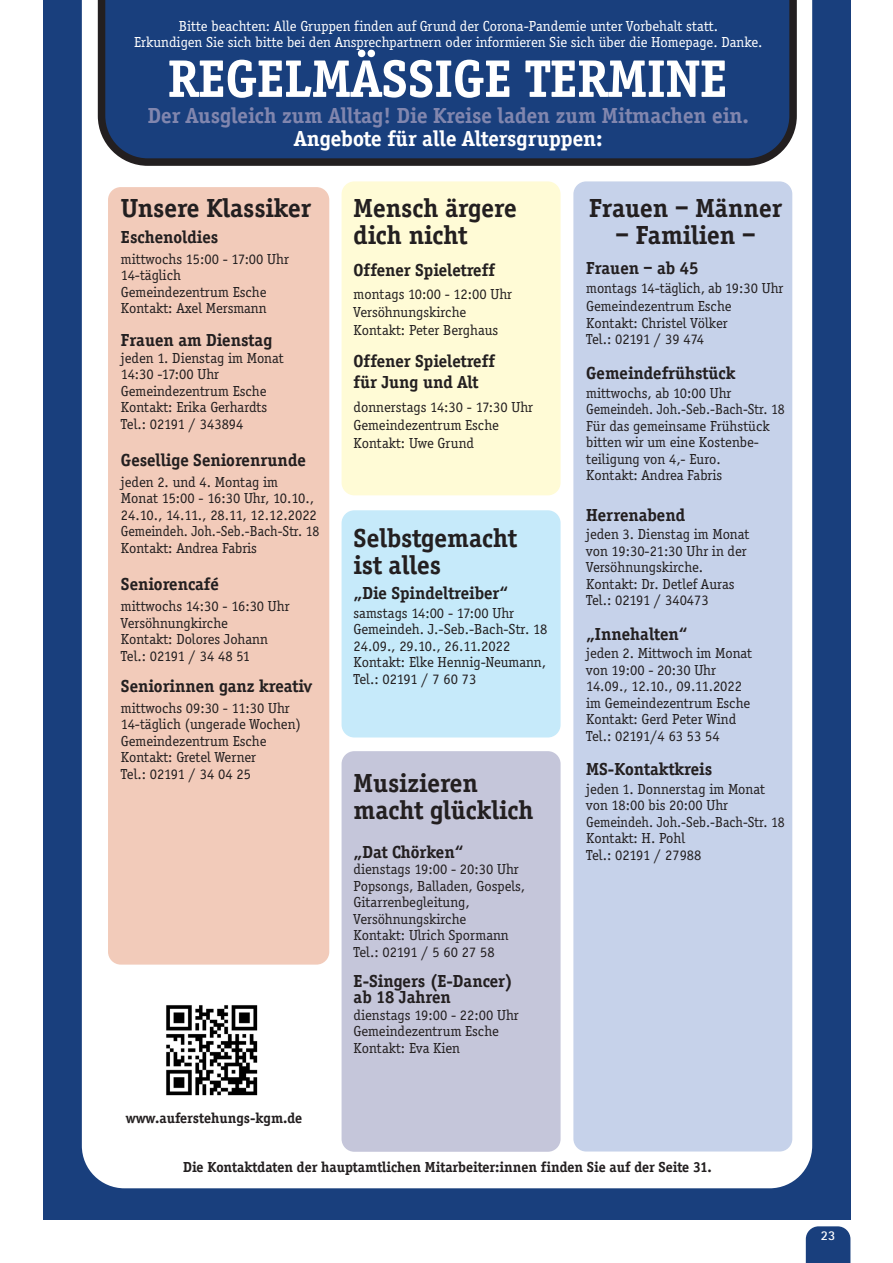
<style>
.page{position:relative;width:893px;height:1263px;background:#fff}
.page>*{position:absolute;margin:0;border:0;box-sizing:border-box;transform-origin:0 0}
.t1{font:700 54.6px "Officina Serif";color:#fff}
.t2{font:700 27px/27px "Officina Serif";color:#231f20}
.t3{font:700 22.5px "Officina Serif";color:#8186ae}
.t4{font:700 22.5px "Officina Serif";color:#fff}
.t5{font:700 18px/21px "Officina Serif";color:#231f20}
.t6{font:15px/16.5px "Officina Serif";color:#231f20}
.t7{font:15px/16.5px "Officina Serif";color:#fff;text-align:center}
.t8{font:700 15px "Officina Serif";color:#231f20}
.t9{font:700 13.5px "Rotis Sans Serif";color:#fff}
</style>
<div class="page">
<div style="left:806px;top:1226px;width:44px;height:37px;background:#193f7d"></div>
<div style="left:43px;top:0;width:807px;height:1220px;background:#193f7d"></div>
<div style="left:82px;top:0;width:730px;height:1188px;background:#fff"></div>
<div style="left:108px;top:187px;width:221px;height:777px;background:#f2cbba;border-radius:13px"></div>
<div style="left:342px;top:181px;width:219px;height:314px;background:#fffbd6;border-radius:13px"></div>
<div style="left:342px;top:510px;width:219px;height:227px;background:#c6eafa;border-radius:13px"></div>
<div style="left:342px;top:751px;width:219px;height:401px;background:#c5c6da;border-radius:13px"></div>
<div style="left:573px;top:181px;width:219px;height:970px;background:#c6d2ea;border-radius:13px"></div>
<svg style="left:98px;top:0;width:699px;height:166px"></svg>
<div style="left:162px;top:999px;width:101px;height:101px;background:#fff"></div>
<img style="left:166px;top:1005px;width:92px;height:91px">
<p class="t7" style="left:134px;top:17px;width:630px">Bitte beachten: Alle Gruppen finden auf Grund der Corona-Pandemie unter Vorbehalt statt.<br>Erkundigen Sie sich bitte bei den Ansprechpartnern oder informieren Sie sich über die Homepage. Danke.</p>
<h1 class="t1" style="left:168px;top:46px;width:561px">REGELMÄSSIGE TERMINE</h1>
<h3 class="t3" style="left:148px;top:102px;width:603px">Der Ausgleich zum Alltag! Die Kreise laden zum Mitmachen ein.</h3>
<h3 class="t4" style="left:294px;top:125px;width:310px">Angebote für alle Altersgruppen:</h3>
<h2 class="t2" style="left:121px;top:195px;width:192px">Unsere Klassiker</h2>
<p class="t5" style="left:121px;top:226px;width:99px">Eschenoldies</p>
<p class="t6" style="left:121px;top:250px;width:169px">mittwochs 15:00 - 17:00 Uhr<br>14-täglich<br>Gemeindezentrum Esche<br>Kontakt: Axel Mersmann</p>
<p class="t5" style="left:121px;top:329px;width:153px">Frauen am Dienstag</p>
<p class="t6" style="left:121px;top:349px;width:164px">jeden 1. Dienstag im Monat<br>14:30 -17:00 Uhr<br>Gemeindezentrum Esche<br>Kontakt: Erika Gerhardts<br>Tel.: 02191 / 343894</p>
<p class="t5" style="left:121px;top:449px;width:186px">Gesellige Seniorenrunde</p>
<p class="t6" style="left:121px;top:473px;width:200px">jeden 2. und 4. Montag im<br>Monat 15:00 - 16:30 Uhr, 10.10.,<br>24.10., 14.11., 28.11, 12.12.2022<br>Gemeindeh. Joh.-Seb.-Bach-Str. 18<br>Kontakt: Andrea Fabris</p>
<p class="t5" style="left:121px;top:574px;width:99px">Seniorencafé</p>
<p class="t6" style="left:121px;top:598px;width:170px">mittwochs 14:30 - 16:30 Uhr<br>Versöhnungkirche<br>Kontakt: Dolores Johann<br>Tel.: 02191 / 34 48 51</p>
<p class="t5" style="left:121px;top:675px;width:193px">Seniorinnen ganz kreativ</p>
<p class="t6" style="left:121px;top:699px;width:181px">mittwochs 09:30 - 11:30 Uhr<br>14-täglich (ungerade Wochen)<br>Gemeindezentrum Esche<br>Kontakt: Gretel Werner<br>Tel.: 02191 / 34 04 25</p>
<h2 class="t2" style="left:354px;top:195px;width:165px">Mensch ärgere dich nicht</h2>
<p class="t5" style="left:354px;top:259px;width:143px">Offener Spieletreff</p>
<p class="t6" style="left:354px;top:285px;width:160px;line-height:18px">montags 10:00 - 12:00 Uhr<br>Versöhnungskirche<br>Kontakt: Peter Berghaus</p>
<p class="t5" style="left:354px;top:350px;width:143px">Offener Spieletreff für Jung und Alt</p>
<p class="t6" style="left:354px;top:397px;width:181px;line-height:18px">donnerstags 14:30 - 17:30 Uhr<br>Gemeindezentrum Esche<br>Kontakt: Uwe Grund</p>
<h2 class="t2" style="left:354px;top:524px;width:165px">Selbstgemacht ist alles</h2>
<p class="t5" style="left:354px;top:582px;width:156px">„Die Spindeltreiber“</p>
<p class="t6" style="left:354px;top:604px;width:195px">samstags 14:00 - 17:00 Uhr<br>Gemeindeh. J.-Seb.-Bach-Str. 18<br>24.09., 29.10., 26.11.2022<br>Kontakt: Elke Hennig-Neumann,<br>Tel.: 02191 / 7 60 73</p>
<h2 class="t2" style="left:354px;top:769px;width:181px">Musizieren macht glücklich</h2>
<p class="t5" style="left:354px;top:841px;width:111px">„Dat Chörken“</p>
<p class="t6" style="left:354px;top:861px;width:173px">dienstags 19:00 - 20:30 Uhr<br>Popsongs, Balladen, Gospels,<br>Gitarrenbegleitung,<br>Versöhnungskirche<br>Kontakt: Ulrich Spormann<br>Tel.: 02191 / 5 60 27 58</p>
<p class="t5" style="left:354px;top:972px;width:161px;line-height:16.5px">E-Singers (E-Dancer) ab 18 Jahren</p>
<p class="t6" style="left:354px;top:1006px;width:167px">dienstags 19:00 - 22:00 Uhr<br>Gemeindezentrum Esche<br>Kontakt: Eva Kien</p>
<h2 class="t2" style="left:589px;top:195px;width:194px">Frauen – Männer</h2>
<h2 class="t2" style="left:616px;top:222px;width:141px">– Familien –</h2>
<p class="t5" style="left:586px;top:257px;width:114px">Frauen – ab 45</p>
<p class="t6" style="left:586px;top:278px;width:199px;line-height:18.6px">montags 14-täglich, ab 19:30 Uhr<br>Gemeindezentrum Esche</p>
<p class="t6" style="left:586px;top:314px;width:143px">Kontakt: Christel Völker<br>Tel.: 02191 / 39 474</p>
<p class="t5" style="left:586px;top:362px;width:151px">Gemeindefrühstück</p>
<p class="t6" style="left:586px;top:384px;width:200px">mittwochs, ab 10:00 Uhr<br>Gemeindeh. Joh.-Seb.-Bach-Str. 18<br>Für das gemeinsame Frühstück bitten wir um eine Kostenbe&shy;teiligung von 4,- Euro.<br>Kontakt: Andrea Fabris</p>
<p class="t5" style="left:586px;top:504px;width:100px">Herrenabend</p>
<p class="t6" style="left:586px;top:526px;width:165px">jeden 3. Dienstag im Monat von 19:30-21:30 Uhr in der<br>Versöhnungskirche.<br>Kontakt: Dr. Detlef Auras<br>Tel.: 02191 / 340473</p>
<p class="t5" style="left:586px;top:623px;width:103px">„Innehalten“</p>
<p class="t6" style="left:586px;top:645px;width:167px">jeden 2. Mittwoch im Monat von 19:00 - 20:30 Uhr<br>14.09., 12.10., 09.11.2022 im Gemeindezentrum Esche<br>Kontakt: Gerd Peter Wind<br>Tel.: 02191/4 63 53 54</p>
<p class="t5" style="left:586px;top:759px;width:127px">MS-Kontaktkreis</p>
<p class="t6" style="left:586px;top:780px;width:200px">jeden 1. Donnerstag im Monat von 18:00 bis 20:00 Uhr<br>Gemeindeh. Joh.-Seb.-Bach-Str. 18<br>Kontakt: H. Pohl<br>Tel.: 02191 / 27988</p>
<p class="t8" style="left:126px;top:1109px;width:178px">www.auferstehungs-kgm.de</p>
<p class="t8" style="left:183px;top:1158px;width:530px">Die Kontaktdaten der hauptamtlichen Mitarbeiter:innen finden Sie auf der Seite 31.</p>
<p class="t9" style="left:821px;top:1231px;width:16px">23</p>
</div>
